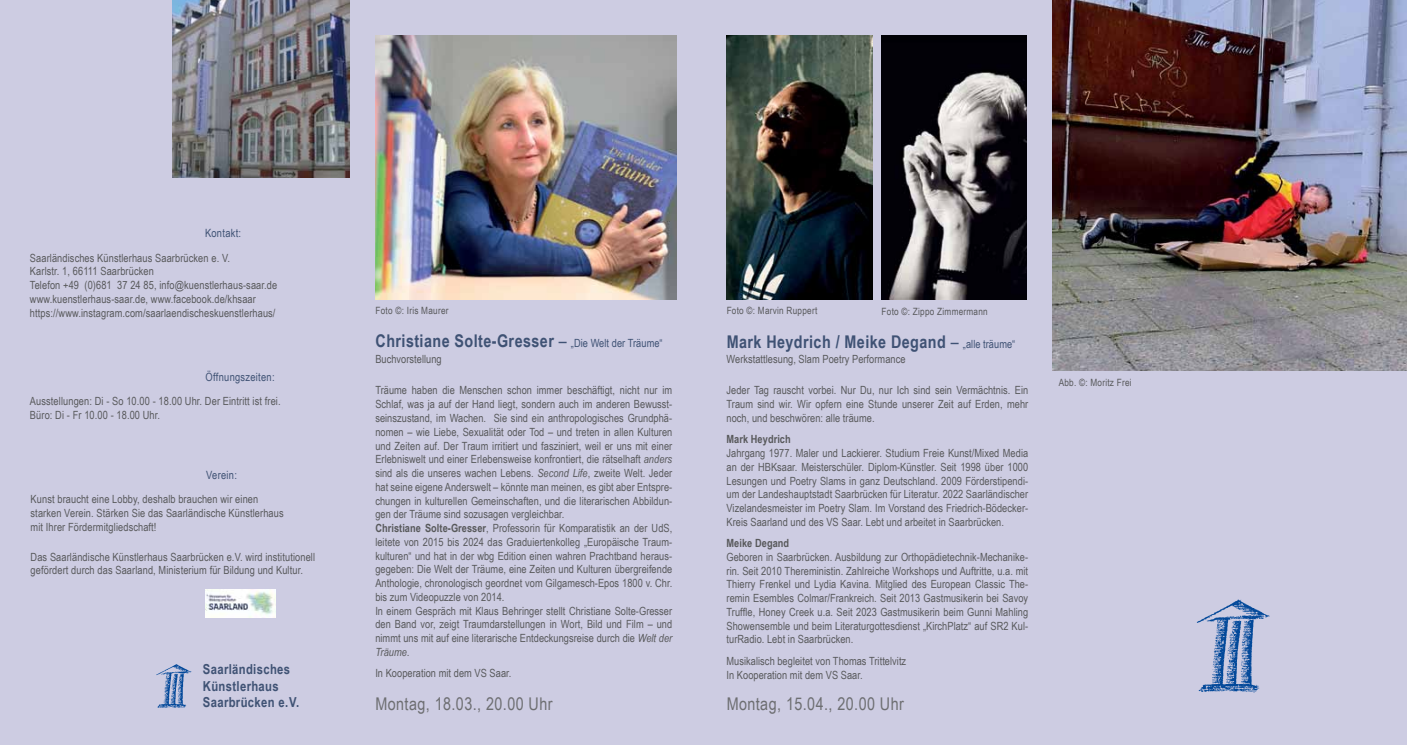
<style>
.page{position:relative;width:1407px;height:745px;background:#fff}
.page>*{position:absolute;margin:0;border:0;box-sizing:border-box;transform-origin:0 0}
.t1{font:700 17.5px "Arial Narrow";letter-spacing:.025em;color:#3f5274}
.t2{font:17.5px "Arial Narrow";letter-spacing:.025em;color:#6d6e71}
.t3{font:700 13.75px/16.2px "Arial Narrow";letter-spacing:.025em;color:#3f5274}
.t4{font:11.38px "Arial Narrow";letter-spacing:.025em;color:#3f5274}
.t5{font:11.25px/13.8px "Arial Narrow";letter-spacing:.005em;color:#58595b}
.t6{font:700 11.25px "Arial Narrow";letter-spacing:.005em;color:#58595b}
.t7{font:10px "Arial Narrow";letter-spacing:.025em;color:#58595b}
.s1{font-weight:400}
.s2{font-weight:400;font-size:11.25px}
.s3{font-style:italic}
.s4{font-weight:700}
</style>
<div class="page">
<div style="left:0;top:0;width:1407px;height:744px;background:#cdcce2"></div>
<img style="left:1196px;top:599px;width:74px;height:94px">
<img style="left:156px;top:664px;width:36px;height:44px">
<img style="left:173px;top:0;width:177px;height:178px">
<img style="left:205px;top:589px;width:70px;height:28px">
<img style="left:726px;top:35px;width:146px;height:264px">
<img style="left:881px;top:35px;width:145px;height:264px">
<img style="left:375px;top:35px;width:302px;height:264px">
<img style="left:1052px;top:0;width:355px;height:370px">
<p class="t4" style="left:205px;top:224px;width:38px">Kontakt:</p>
<p class="t5" style="left:30px;top:250px;width:249px">Saarländisches Künstlerhaus Saarbrücken e. V.<br>Karlstr. 1, 66111 Saarbrücken<br>Telefon +49 (0)681 37 24 85, info@kuenstlerhaus-saar.de www.kuenstlerhaus-saar.de, www.facebook.de/khsaar https://www.instagram.com/saarlaendischeskuenstlerhaus/</p>
<p class="t4" style="left:206px;top:368px;width:71px">Öffnungszeiten:</p>
<p class="t5" style="left:30px;top:393px;width:252px">Ausstellungen: Di - So 10.00 - 18.00 Uhr. Der Eintritt ist frei.<br>Büro: Di - Fr 10.00 - 18.00 Uhr.</p>
<p class="t4" style="left:206px;top:466px;width:32px">Verein:</p>
<p class="t5" style="left:31px;top:491px;width:255px">Kunst braucht eine Lobby, deshalb brauchen wir einen starken Verein. Stärken Sie das Saarländische Künstlerhaus mit Ihrer Fördermitgliedschaft!</p>
<p class="t5" style="left:31px;top:549px;width:286px">Das Saarländische Künstlerhaus Saarbrücken e.V. wird institutionell gefördert durch das Saarland, Ministerium für Bildung und Kultur.</p>
<p class="t3" style="left:203px;top:660px;width:98px">Saarländisches<br>Künstlerhaus<br>Saarbrücken e.V.</p>
<p class="t7" style="left:375px;top:303px;width:74px">Foto ©: Iris Maurer</p>
<h1 class="t1" style="left:375px;top:328px;width:289px">Christiane Solte-Gresser <span class="s1">–</span> <span class="s2">„Die Welt der Träume“</span></h1>
<p class="t7" style="left:727px;top:303px;width:92px">Foto ©: Marvin Ruppert</p>
<p class="t7" style="left:881px;top:303px;width:108px">Foto ©: Zippo Zimmermann</p>
<h1 class="t1" style="left:727px;top:328px;width:290px">Mark Heydrich / Meike Degand <span class="s1">–</span> <span class="s2">„alle träume“</span></h1>
<p class="t5" style="left:726px;top:351px;width:180px">Werkstattlesung, Slam Poetry Performance</p>
<p class="t5" style="left:726px;top:383px;width:303px;text-align:justify">Jeder Tag rauscht vorbei. Nur Du, nur Ich sind sein Vermächtnis. Ein Traum sind wir. Wir opfern eine Stunde unserer Zeit auf Erden, mehr noch, und beschwören: alle träume.</p>
<p class="t6" style="left:726px;top:430px;width:66px">Mark Heydrich</p>
<p class="t5" style="left:726px;top:445px;width:303px;text-align:justify">Jahrgang 1977. Maler und Lackierer. Studium Freie Kunst/Mixed Media an der HBKsaar. Meisterschüler. Diplom-Künstler. Seit 1998 über 1000<br>Lesungen und Poetry Slams in ganz Deutschland. 2009 Förderstipendi&shy;um der Landeshauptstadt Saarbrücken für Literatur. 2022 Saarländischer Vizelandesmeister im Poetry Slam. Im Vorstand des Friedrich-Bödecker-Kreis Saarland und des VS Saar. Lebt und arbeitet in Saarbrücken.</p>
<p class="t6" style="left:726px;top:534px;width:64px">Meike Degand</p>
<p class="t5" style="left:726px;top:549px;width:303px;text-align:justify">Geboren in Saarbrücken. Ausbildung zur Orthopädietechnik-Mechanike&shy;rin. Seit 2010 Thereministin. Zahlreiche Workshops und Auftritte, u.a. mit Thierry Frenkel und Lydia Kavina. Mitglied des European Classic The&shy;remin Esembles Colmar/Frankreich. Seit 2013 Gastmusikerin bei Savoy Truffle, Honey Creek u.a. Seit 2023 Gastmusikerin beim Gunni Mahling Showensemble und beim Literaturgottesdienst „KirchPlatz“ auf SR2 Kul&shy;turRadio. Lebt in Saarbrücken.</p>
<p class="t5" style="left:726px;top:653px;width:181px">Musikalisch begleitet von Thomas Trittelvitz<br>In Kooperation mit dem VS Saar.</p>
<p class="t5" style="left:375px;top:351px;width:68px">Buchvorstellung</p>
<p class="t5" style="left:375px;top:383px;width:298px">Träume haben die Menschen schon immer beschäftigt, nicht nur im Schlaf, was ja auf der Hand liegt, sondern auch im anderen Bewusst&shy;seinszustand, im Wachen. Sie sind ein anthropologisches Grundphä&shy;nomen – wie Liebe, Sexualität oder Tod – und treten in allen Kulturen und Zeiten auf. Der Traum irritiert und fasziniert, weil er uns mit einer Erlebniswelt und einer Erlebensweise konfrontiert, die rätselhaft <span class="s3">anders </span>sind als die unseres wachen Lebens. <span class="s3">Second Life</span>, zweite Welt. Jeder hat seine eigene Anderswelt – könnte man meinen, es gibt aber Entspre&shy;chungen in kulturellen Gemeinschaften, und die literarischen Abbildun&shy;gen der Träume sind sozusagen vergleichbar.<br><span class="s4">Christiane Solte-Gresser</span>, Professorin für Komparatistik an der UdS, leitete von 2015 bis 2024 das Graduiertenkolleg „Europäische Traum&shy;kulturen“ und hat in der wbg Edition einen wahren Prachtband heraus&shy;gegeben: Die Welt der Träume, eine Zeiten und Kulturen übergreifende Anthologie, chronologisch geordnet vom Gilgamesch-Epos 1800 v. Chr. bis zum Videopuzzle von 2014.<br>In einem Gespräch mit Klaus Behringer stellt Christiane Solte-Gresser den Band vor, zeigt Traumdarstellungen in Wort, Bild und Film – und nimmt uns mit auf eine literarische Entdeckungsreise durch die <span class="s3">Welt der Träume.</span></p>
<p class="t5" style="left:375px;top:665px;width:138px">In Kooperation mit dem VS Saar.</p>
<h1 class="t2" style="left:375px;top:690px;width:179px">Montag, 18.03., 20.00 Uhr</h1>
<h1 class="t2" style="left:727px;top:690px;width:179px">Montag, 15.04., 20.00 Uhr</h1>
<p class="t7" style="left:1059px;top:375px;width:74px">Abb. ©: Moritz Frei</p>
</div>
